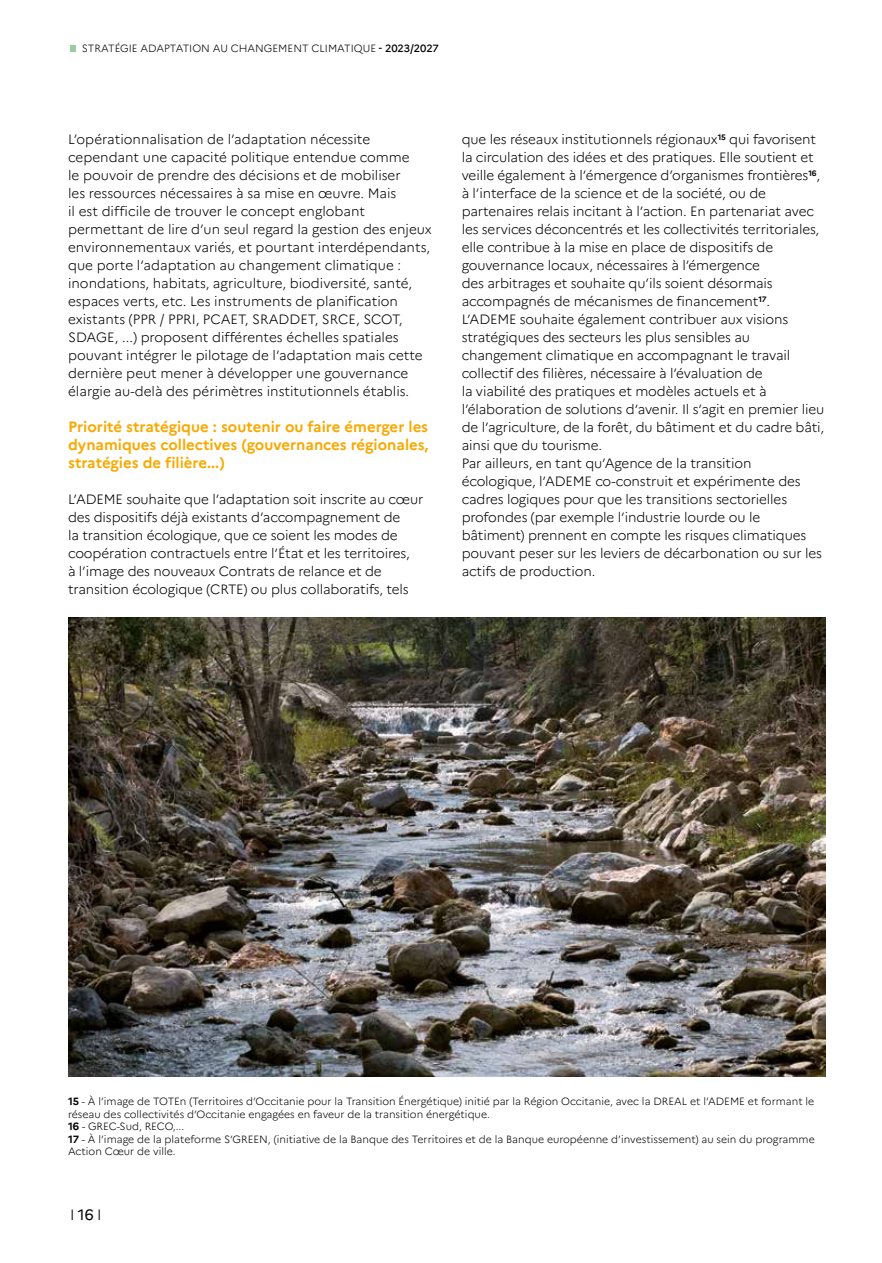
<style>
.page{position:relative;width:882px;height:1263px;background:#fff}
.page>*{position:absolute;margin:0;border:0;box-sizing:border-box;transform-origin:0 0}
.t1{font:700 15px/18px "Marianne";color:#f8a900;text-align:justify}
.t2{font:300 15px "Marianne";color:#000}
.t3{font:300 13.5px/18px "Marianne";letter-spacing:-.01em;color:#000}
.t4{font:300 10.5px/12.6px "Marianne";color:#000}
.s1{font-weight:500}
.s2{font-weight:700}
.s3{font-weight:400}
</style>
<div class="page">
<svg style="left:70px;top:45px;width:5px;height:7px"></svg>
<img style="left:68px;top:617px;width:757px;height:459px">
<p class="t4" style="left:82px;top:42px;width:358px">STRATÉGIE ADAPTATION AU CHANGEMENT CLIMATIQUE <span class="s1">- 2023/2027</span></p>
<p class="t3" style="left:68px;top:130px;width:365px">L’opérationnalisation de l’adaptation nécessite cependant une capacité politique entendue comme<br>le pouvoir de prendre des décisions et de mobiliser<br>les ressources nécessaires à sa mise en œuvre. Mais<br>il est difficile de trouver le concept englobant permettant de lire d’un seul regard la gestion des enjeux environnementaux variés, et pourtant interdépendants, que porte l’adaptation au changement climatique : inondations, habitats, agriculture, biodiversité, santé, espaces verts, etc. Les instruments de planification existants (PPR / PPRI, PCAET, SRADDET, SRCE, SCOT, SDAGE, ...) proposent différentes échelles spatiales pouvant intégrer le pilotage de l’adaptation mais cette dernière peut mener à développer une gouvernance élargie au-delà des périmètres institutionnels établis.</p>
<h5 class="t1" style="left:68px;top:418px;width:362px">Priorité stratégique : soutenir ou faire émerger les dynamiques collectives (gouvernances régionales, stratégies de filière...)</h5>
<p class="t3" style="left:68px;top:490px;width:357px">L’ADEME souhaite que l’adaptation soit inscrite au cœur des dispositifs déjà existants d’accompagnement de<br>la transition écologique, que ce soient les modes de coopération contractuels entre l’État et les territoires,<br>à l’image des nouveaux Contrats de relance et de transition écologique (CRTE) ou plus collaboratifs, tels</p>
<p class="t3" style="left:461px;top:130px;width:364px">que les réseaux institutionnels régionaux<sup>15</sup> qui favorisent la circulation des idées et des pratiques. Elle soutient et veille également à l’émergence d’organismes frontières<sup>16</sup>, à l’interface de la science et de la société, ou de partenaires relais incitant à l’action. En partenariat avec les services déconcentrés et les collectivités territoriales, elle contribue à la mise en place de dispositifs de gouvernance locaux, nécessaires à l’émergence<br>des arbitrages et souhaite qu’ils soient désormais accompagnés de mécanismes de financement<sup>17</sup>.<br>L’ADEME souhaite également contribuer aux visions stratégiques des secteurs les plus sensibles au changement climatique en accompagnant le travail collectif des filières, nécessaire à l’évaluation de<br>la viabilité des pratiques et modèles actuels et à l’élaboration de solutions d’avenir. Il s’agit en premier lieu de l’agriculture, de la forêt, du bâtiment et du cadre bâti, ainsi que du tourisme.</p>
<p class="t3" style="left:461px;top:454px;width:362px">Par ailleurs, en tant qu’Agence de la transition écologique, l’ADEME co-construit et expérimente des cadres logiques pour que les transitions sectorielles profondes (par exemple l’industrie lourde ou le bâtiment) prennent en compte les risques climatiques pouvant peser sur les leviers de décarbonation ou sur les actifs de production.</p>
<p class="t4" style="left:68px;top:1095px;width:748px"><span class="s2">15</span> - À l’image de TOTEn (Territoires d’Occitanie pour la Transition Énergétique) initié par la Région Occitanie, avec la DREAL et l’ADEME et formant le réseau des collectivités d’Occitanie engagées en faveur de la transition énergétique.<br><span class="s2">16</span> - GREC-Sud, RECO,...<br><span class="s2">17</span> - À l’image de la plateforme S’GREEN, (initiative de la Banque des Territoires et de la Banque européenne d’investissement) au sein du programme Action Cœur de ville.</p>
<p class="t2" style="left:70px;top:1206px;width:33px">I<span class="s3">16</span>I</p>
</div>
